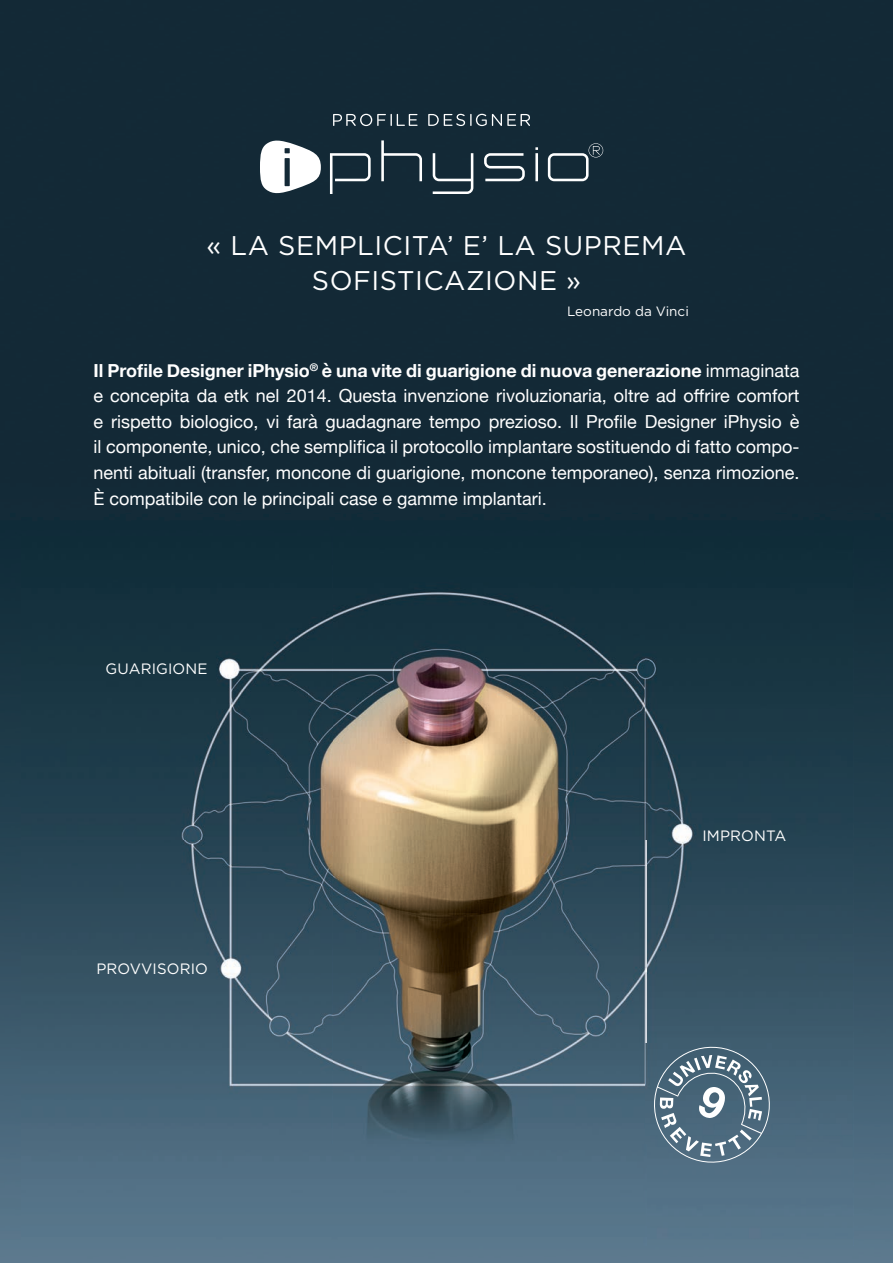
<style>
.page{position:relative;width:893px;height:1263px;background:#fff}
.page>*{position:absolute;margin:0;border:0;box-sizing:border-box;transform-origin:0 0}
.t1{font:27px/34.5px "Gotham";letter-spacing:.02em;color:#fff;text-align:center}
.t2{font:18px/25.5px "Helvetica Neue";color:#fff;text-align:justify}
.t3{font:15px "Gotham";letter-spacing:.01em;color:#fff}
.t4{font:13.5px "Gotham";color:#fff}
.s1{font-weight:700}
</style>
<div class="page">
<img style="left:0;top:0;width:893px;height:1263px">
<img style="left:21px;top:537px;width:833px;height:709px">
<svg style="left:260px;top:114px;width:343px;height:80px;background:#3a4c57"></svg>
<svg style="left:647px;top:1039px;width:130px;height:131px;background:#5f798a"></svg>
<h1 class="t1" style="left:206px;top:228px;width:482px">« LA SEMPLICITA’ E’ LA SUPREMA<br>SOFISTICAZIONE »</h1>
<p class="t4" style="left:567px;top:302px;width:123px">Leonardo da Vinci</p>
<p class="t2" style="left:94px;top:359px;width:707px"><span class="s1">Il Profile Designer iPhysio</span><sup>®</sup> <span class="s1">è una vite di guarigione di nuova generazione</span> immaginata e concepita da etk nel 2014. Questa invenzione rivoluzionaria, oltre ad offrire comfort e rispetto biologico, vi farà guadagnare tempo prezioso. Il Profile Designer iPhysio è il componente, unico, che semplifica il protocollo implantare sostituendo di fatto compo&shy;nenti abituali (transfer, moncone di guarigione, moncone temporaneo), senza rimozione.<br>È compatibile con le principali case e gamme implantari.</p>
<p class="t3" style="left:106px;top:659px;width:103px">GUARIGIONE</p>
<p class="t3" style="left:96px;top:959px;width:113px">PROVVISORIO</p>
<p class="t3" style="left:702px;top:826px;width:86px">IMPRONTA</p>
</div>
